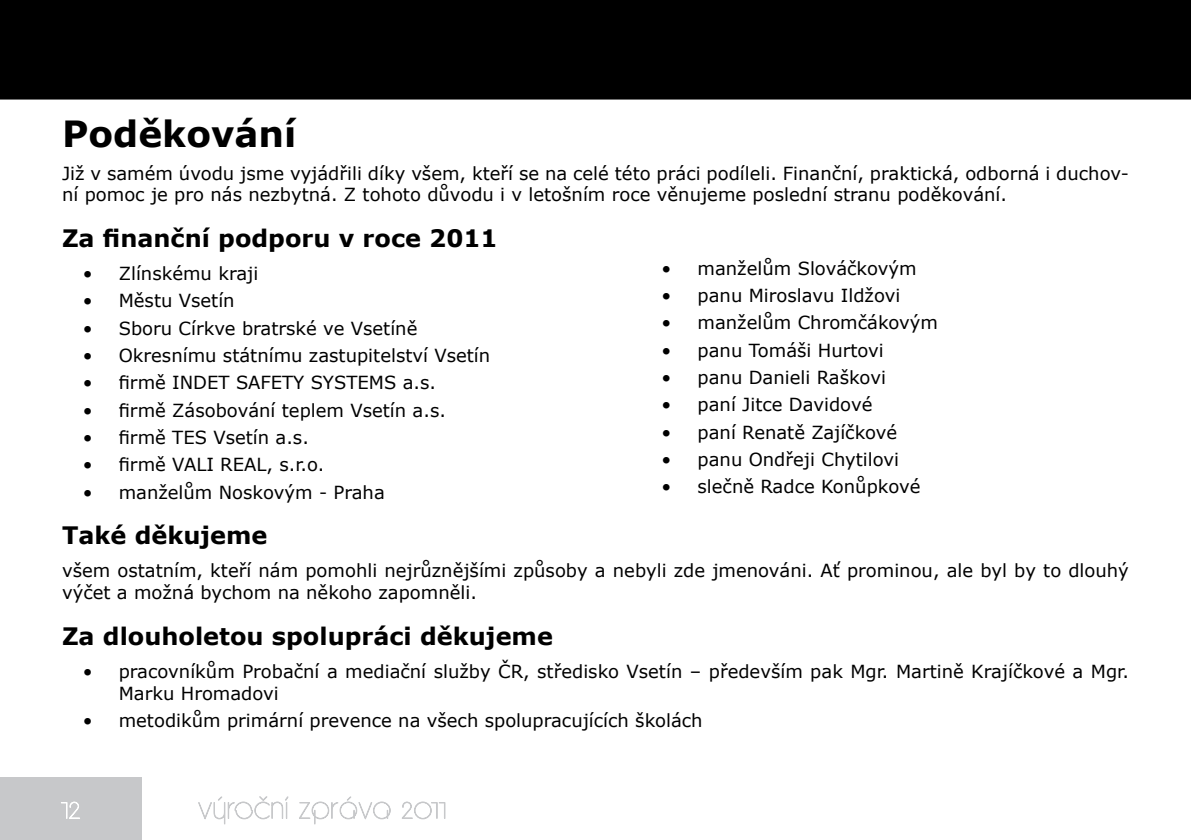
<style>
.page{position:relative;width:1191px;height:840px;background:#fff}
.page>*{position:absolute;margin:0;border:0;box-sizing:border-box;transform-origin:0 0}
.t1{font:700 36px "Verdana";color:#000}
.t2{font:700 24px "Verdana";color:#000}
.t3{font:18px/21.6px "Verdana";color:#000}
</style>
<div class="page">
<div style="left:0;top:777px;width:142px;height:62px;background:#c7c8ca"></div>
<div style="left:0;top:0;width:1191px;height:99px;background:#000"></div>
<svg style="left:198px;top:796px;width:91px;height:28px"></svg>
<svg style="left:299px;top:796px;width:92px;height:28px"></svg>
<svg style="left:402px;top:801px;width:44px;height:19px"></svg>
<svg style="left:61px;top:801px;width:19px;height:18px"></svg>
<h1 class="t1" style="left:62px;top:108px;width:236px">Poděkování</h1>
<p class="t3" style="left:62px;top:162px;width:1068px">Již v samém úvodu jsme vyjádřili díky všem, kteří se na celé této práci podíleli. Finanční, praktická, odborná i duchov&shy;ní pomoc je pro nás nezbytná. Z tohoto důvodu i v letošním roce věnujeme poslední stranu poděkování.</p>
<h2 class="t2" style="left:62px;top:221px;width:437px">Za finanční podporu v roce 2011</h2>
<p class="t3" style="left:83px;top:262px;width:177px">• Zlínskému kraji</p>
<p class="t3" style="left:83px;top:290px;width:153px">• Městu Vsetín</p>
<p class="t3" style="left:83px;top:317px;width:336px">• Sboru Církve bratrské ve Vsetíně</p>
<p class="t3" style="left:83px;top:344px;width:409px">• Okresnímu státnímu zastupitelství Vsetín</p>
<p class="t3" style="left:83px;top:371px;width:355px">• firmě INDET SAFETY SYSTEMS a.s.</p>
<p class="t3" style="left:83px;top:399px;width:365px">• firmě Zásobování teplem Vsetín a.s.</p>
<p class="t3" style="left:83px;top:426px;width:228px">• firmě TES Vsetín a.s.</p>
<p class="t3" style="left:83px;top:453px;width:243px">• firmě VALI REAL, s.r.o.</p>
<p class="t3" style="left:83px;top:480px;width:304px">• manželům Noskovým - Praha</p>
<h2 class="t2" style="left:62px;top:518px;width:207px">Také děkujeme</h2>
<p class="t3" style="left:62px;top:559px;width:1068px">všem ostatním, kteří nám pomohli nejrůznějšími způsoby a nebyli zde jmenováni. Ať prominou, ale byl by to dlouhý výčet a možná bychom na někoho zapomněli.</p>
<h2 class="t2" style="left:62px;top:618px;width:492px">Za dlouholetou spolupráci děkujeme</h2>
<p class="t3" style="left:119px;top:660px;width:1011px;text-indent:-36px">• pracovníkům Probační a mediační služby ČR, středisko Vsetín – především pak Mgr. Martině Krajíčkové a Mgr.<br>Marku Hromadovi</p>
<p class="t3" style="left:83px;top:708px;width:621px">• metodikům primární prevence na všech spolupracujících školách</p>
<p class="t3" style="left:661px;top:257px;width:257px">• manželům Slováčkovým</p>
<p class="t3" style="left:661px;top:284px;width:240px">• panu Miroslavu Ildžovi</p>
<p class="t3" style="left:661px;top:312px;width:278px">• manželům Chromčákovým</p>
<p class="t3" style="left:661px;top:339px;width:224px">• panu Tomáši Hurtovi</p>
<p class="t3" style="left:661px;top:366px;width:226px">• panu Danieli Raškovi</p>
<p class="t3" style="left:661px;top:393px;width:212px">• paní Jitce Davidové</p>
<p class="t3" style="left:661px;top:421px;width:237px">• paní Renatě Zajíčkové</p>
<p class="t3" style="left:661px;top:448px;width:239px">• panu Ondřeji Chytilovi</p>
<p class="t3" style="left:661px;top:475px;width:260px">• slečně Radce Konůpkové</p>
</div>
